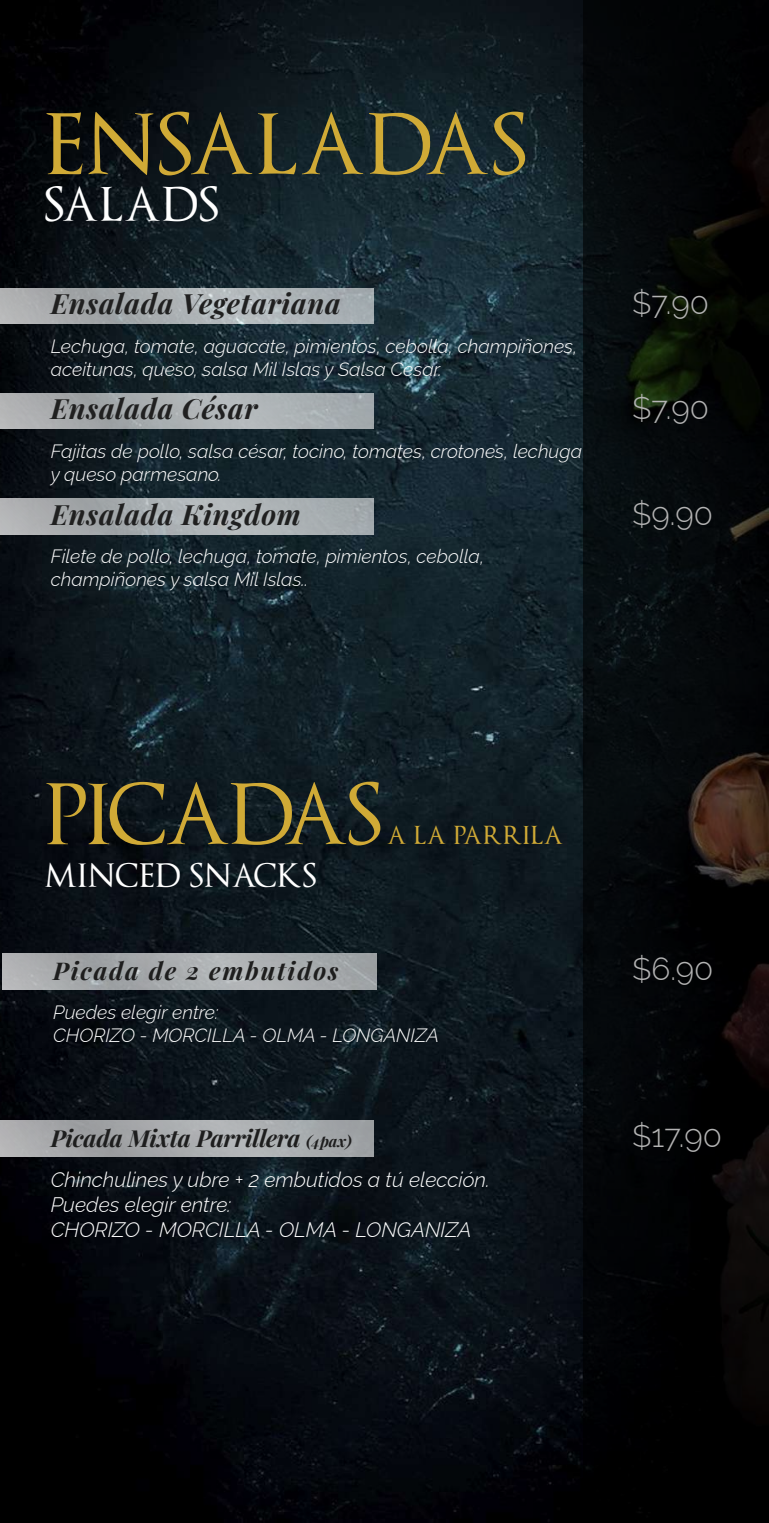
<style>
.page{position:relative;width:769px;height:1523px;background:#fff}
.page>*{position:absolute;margin:0;border:0;box-sizing:border-box;transform-origin:0 0}
.t1{font:82.25px "Optimus Princeps";letter-spacing:.025em;color:#d0aa36}
.t2{font:82.25px "Optimus Princeps";letter-spacing:-.015em;color:#d0aa36}
.t3{font:46.02px "Optimus Princeps";letter-spacing:.025em;color:#fff}
.t4{font:31.85px "Optimus Princeps";letter-spacing:.025em;color:#fff}
.t5{font:300 31.5px "Raleway";color:#b3b3b3}
.t6{font:italic 700 28px "Playfair Display";letter-spacing:.025em;color:#202020}
.t7{font:italic 700 24.5px "Playfair Display";letter-spacing:.075em;color:#1e1e1e}
.t8{font:24.5px "Optimus Princeps";letter-spacing:.025em;color:#d0aa36}
.t9{font:italic 700 23.45px "Playfair Display";letter-spacing:-.01em;color:#1e1e1e}
.t10{font:italic 300 21px/25.2px "Raleway";color:#fff}
.t11{font:italic 300 19.25px/23.1px "Raleway";color:#fff}
.s1{font-size:15.4px}
</style>
<div class="page">
<img style="left:0;top:0;width:584px;height:1522px">
<svg style="left:584px;top:0;width:185px;height:1523px;background:#060708"></svg>
<svg style="left:0;top:288px;width:374px;height:36px;background:#abb0b3"></svg>
<div style="left:0;top:393px;width:374px;height:36px;background:linear-gradient(to right,#aaacad,#aab2b5)"></div>
<svg style="left:0;top:498px;width:374px;height:36px;background:#aaafb2"></svg>
<svg style="left:2px;top:954px;width:374px;height:35px;background:#a8abae"></svg>
<div style="left:0;top:1121px;width:374px;height:35px;background:linear-gradient(to right,#a8a9ab,#a6abad)"></div>
<h1 class="t1" style="left:44px;top:103px;width:484px">ENSALADAS</h1>
<h2 class="t3" style="left:45px;top:182px;width:176px">SALADS</h2>
<h3 class="t6" style="left:51px;top:281px;width:292px">Ensalada Vegetariana</h3>
<p class="t11" style="left:51px;top:332px;width:528px">Lechuga, tomate, aguacate, pimientos, cebolla, champiñones, aceitunas, queso, salsa Mil Islas y Salsa Cesar.</p>
<h3 class="t6" style="left:51px;top:386px;width:208px">Ensalada César</h3>
<p class="t11" style="left:51px;top:437px;width:533px">Fajitas de pollo, salsa césar, tocino, tomates, crotones, lechuga y queso parmesano.</p>
<h3 class="t6" style="left:51px;top:492px;width:252px">Ensalada Kingdom</h3>
<p class="t11" style="left:51px;top:543px;width:435px">Filete de pollo, lechuga, tomate, pimientos, cebolla, champiñones y salsa Mil Islas..</p>
<h3 class="t5" style="left:632px;top:277px;width:79px">$7.90</h3>
<h3 class="t5" style="left:632px;top:383px;width:79px">$7.90</h3>
<h3 class="t5" style="left:632px;top:489px;width:82px">$9.90</h3>
<h1 class="t2" style="left:44px;top:773px;width:339px">PICADAS</h1>
<p class="t8" style="left:387px;top:823px;width:178px">A LA PARRILA</p>
<h3 class="t4" style="left:45px;top:859px;width:273px">MINCED SNACKS</h3>
<p class="t7" style="left:53px;top:951px;width:287px">Picada de 2 embutidos</p>
<p class="t11" style="left:53px;top:998px;width:387px">Puedes elegir entre:<br>CHORIZO - MORCILLA - OLMA - LONGANIZA</p>
<p class="t9" style="left:51px;top:1120px;width:303px">Picada Mixta Parrillera <span class="s1">(4pax)</span></p>
<p class="t10" style="left:51px;top:1164px;width:441px">Chinchulines y ubre + 2 embutidos a tú elección.<br>Puedes elegir entre:<br>CHORIZO - MORCILLA - OLMA - LONGANIZA</p>
<h3 class="t5" style="left:632px;top:943px;width:83px">$6.90</h3>
<h3 class="t5" style="left:632px;top:1111px;width:91px">$17.90</h3>
</div>
